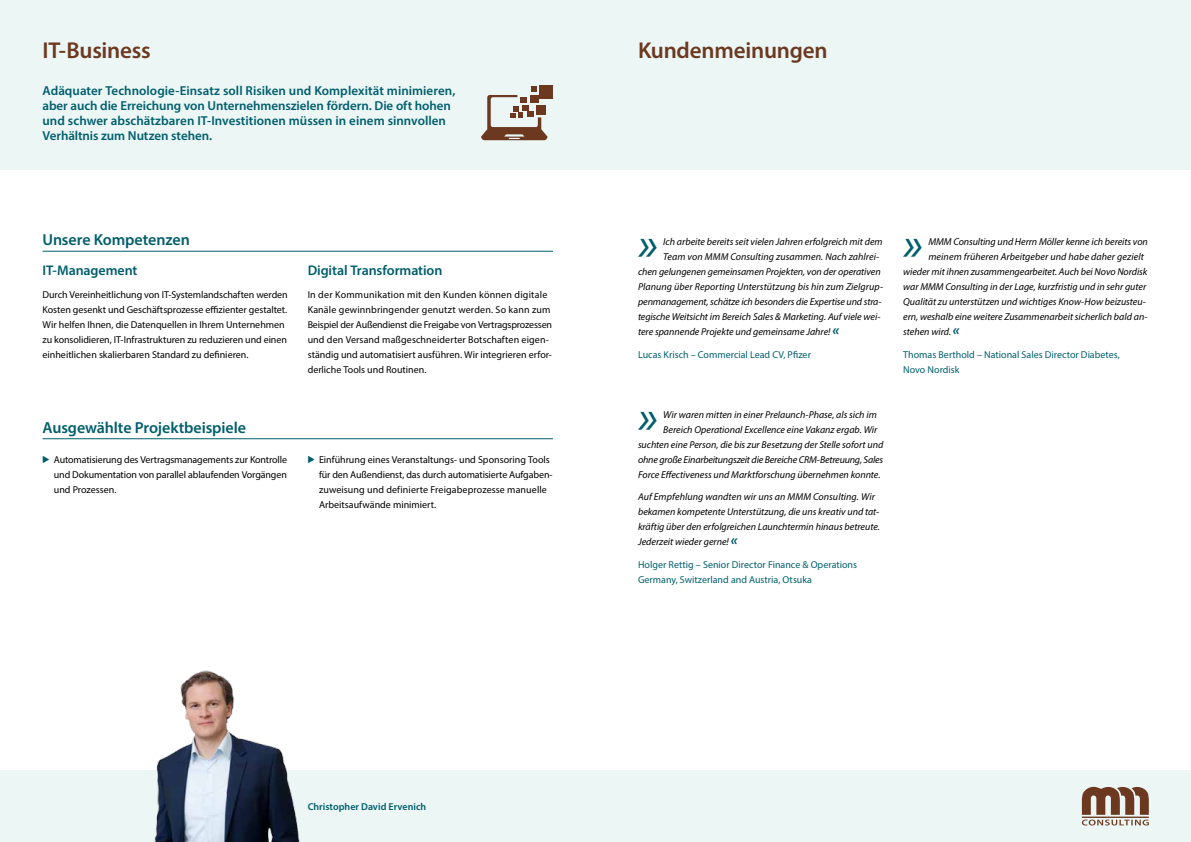
<style>
.page{position:relative;width:1191px;height:842px;background:#fff}
.page>*{position:absolute;margin:0;border:0;box-sizing:border-box;transform-origin:0 0}
.t1{font:italic 48.4px "Myriad Pro";color:#005e6c}
.t2{font:600 23px "Myriad Pro";letter-spacing:-.01em;color:#6c3920}
.t3{font:600 16px "Myriad Pro";letter-spacing:-.01em;color:#005e6c}
.t4{font:600 14px "Myriad Pro";letter-spacing:-.005em;color:#005e6c}
.t5{font:600 13px/15px "Myriad Pro";color:#005e6c}
.t6{font:italic 10px/15px "Myriad Pro";color:#000}
.t7{font:10px/15px "Myriad Pro";color:#000}
.t8{font:10px/15px "Myriad Pro";color:#005e6c}
.t9{font:italic 10px "Myriad Pro";letter-spacing:-.02em;color:#000}
.t10{font:600 10px "Myriad Pro";color:#005e6c}
.s1{font-weight:700;font-size:15px;color:#005e6c}
</style>
<div class="page">
<div style="left:0;top:770px;width:1191px;height:72px;background:#ebf6f5"></div>
<svg style="left:1081px;top:786px;width:67px;height:39px"></svg>
<div style="left:0;top:0;width:1191px;height:170px;background:#ebf6f5"></div>
<hr style="left:43px;top:251px;width:510px;height:1px;background:#005e6c">
<hr style="left:43px;top:438px;width:510px;height:1px;background:#005e6c">
<div style="left:539px;top:85px;width:14px;height:13px;background:#6c3920"></div>
<svg style="left:481px;top:86px;width:66px;height:54px"></svg>
<img style="left:154px;top:671px;width:146px;height:171px">
<h2 class="t2" style="left:43px;top:35px;width:110px">IT-Business</h2>
<p class="t5" style="left:43px;top:83px;width:414px">Adäquater Technologie-Einsatz soll Risiken und Komplexität minimieren, aber auch die Erreichung von Unternehmenszielen fördern. Die oft hohen und schwer abschätzbaren IT-Investitionen müssen in einem sinnvollen Verhältnis zum Nutzen stehen.</p>
<h3 class="t3" style="left:43px;top:229px;width:149px">Unsere Kompetenzen</h3>
<h3 class="t4" style="left:43px;top:261px;width:96px">IT-Management</h3>
<p class="t7" style="left:43px;top:287px;width:247px">Durch Vereinheitlichung von IT-Systemlandschaften werden Kosten gesenkt und Geschäftsprozesse effizienter gestaltet.<br>Wir helfen Ihnen, die Datenquellen in Ihrem Unternehmen zu konsolidieren, IT-Infrastrukturen zu reduzieren und einen einheitlichen skalierbaren Standard zu definieren.</p>
<h3 class="t4" style="left:308px;top:261px;width:136px">Digital Transformation</h3>
<p class="t7" style="left:308px;top:287px;width:246px">In der Kommunikation mit den Kunden können digitale Kanäle gewinnbringender genutzt werden. So kann zum Beispiel der Außendienst die Freigabe von Vertragsprozessen und den Versand maßgeschneiderter Botschaften eigen&shy;ständig und automatisiert ausführen. Wir integrieren erfor&shy;derliche Tools und Routinen.</p>
<h3 class="t3" style="left:43px;top:417px;width:205px">Ausgewählte Projektbeispiele</h3>
<p class="t7" style="left:54px;top:452px;width:235px;text-align:justify">Automatisierung des Vertragsmanagements zur Kontrolle und Dokumentation von parallel ablaufenden Vorgängen und Prozessen.</p>
<p class="t7" style="left:319px;top:452px;width:235px">Einführung eines Veranstaltungs- und Sponsoring Tools für den Außendienst, das durch automatisierte Aufgaben&shy;zuweisung und definierte Freigabeprozesse manuelle Arbeitsaufwände minimiert.</p>
<h2 class="t2" style="left:638px;top:35px;width:191px">Kundenmeinungen</h2>
<h1 class="t1" style="left:637px;top:214px;width:21px">»</h1>
<p class="t6" style="left:663px;top:234px;width:221px">Ich arbeite bereits seit vielen Jahren erfolgreich mit dem</p>
<p class="t6" style="left:663px;top:249px;width:217px">Team von MMM Consulting zusammen. Nach zahlrei-</p>
<p class="t6" style="left:638px;top:264px;width:244px">chen gelungenen gemeinsamen Projekten, von der operativen</p>
<p class="t6" style="left:638px;top:279px;width:247px">Planung über Reporting Unterstützung bis hin zum Zielgrup-</p>
<p class="t6" style="left:638px;top:294px;width:245px">penmanagement, schätze ich besonders die Expertise und stra-</p>
<p class="t6" style="left:638px;top:309px;width:244px">tegische Weitsicht im Bereich Sales &amp; Marketing. Auf viele wei-</p>
<p class="t6" style="left:638px;top:324px;width:203px">tere spannende Projekte und gemeinsame Jahre! <span class="s1">«</span></p>
<p class="t8" style="left:638px;top:347px;width:174px">Lucas Krisch – Commercial Lead CV, Pfizer</p>
<h1 class="t1" style="left:637px;top:386px;width:21px">»</h1>
<p class="t6" style="left:663px;top:407px;width:215px">Wir waren mitten in einer Prelaunch-Phase, als sich im</p>
<p class="t6" style="left:663px;top:422px;width:216px">Bereich Operational Excellence eine Vakanz ergab. Wir</p>
<p class="t6" style="left:638px;top:437px;width:247px">suchten eine Person, die bis zur Besetzung der Stelle sofort und</p>
<p class="t9" style="left:638px;top:453px;width:247px">ohne große Einarbeitungszeit die Bereiche CRM-Betreuung, Sales</p>
<p class="t6" style="left:638px;top:467px;width:244px">Force Effectiveness und Marktforschung übernehmen konnte.</p>
<p class="t6" style="left:638px;top:489px;width:243px">Auf Empfehlung wandten wir uns an MMM Consulting. Wir bekamen kompetente Unterstützung, die uns kreativ und tat&shy;kräftig über den erfolgreichen Launchtermin hinaus betreute.<br>Jederzeit wieder gerne! <span class="s1">«</span></p>
<p class="t8" style="left:638px;top:557px;width:220px">Holger Rettig – Senior Director Finance &amp; Operations<br>Germany, Switzerland and Austria, Otsuka</p>
<h1 class="t1" style="left:902px;top:214px;width:21px">»</h1>
<p class="t6" style="left:928px;top:234px;width:221px">MMM Consulting und Herrn Möller kenne ich bereits von</p>
<p class="t6" style="left:928px;top:249px;width:217px">meinem früheren Arbeitgeber und habe daher gezielt</p>
<p class="t6" style="left:903px;top:264px;width:246px">wieder mit ihnen zusammengearbeitet. Auch bei Novo Nordisk</p>
<p class="t6" style="left:903px;top:279px;width:244px">war MMM Consulting in der Lage, kurzfristig und in sehr guter</p>
<p class="t6" style="left:903px;top:294px;width:244px">Qualität zu unterstützen und wichtiges Know-How beizusteu-</p>
<p class="t6" style="left:903px;top:309px;width:246px">ern, weshalb eine weitere Zusammenarbeit sicherlich bald an-</p>
<p class="t6" style="left:903px;top:324px;width:58px">stehen wird. <span class="s1">«</span></p>
<p class="t8" style="left:903px;top:347px;width:218px">Thomas Berthold – National Sales Director Diabetes,<br>Novo Nordisk</p>
<p class="t10" style="left:308px;top:800px;width:120px">Christopher David Ervenich</p>
</div>
